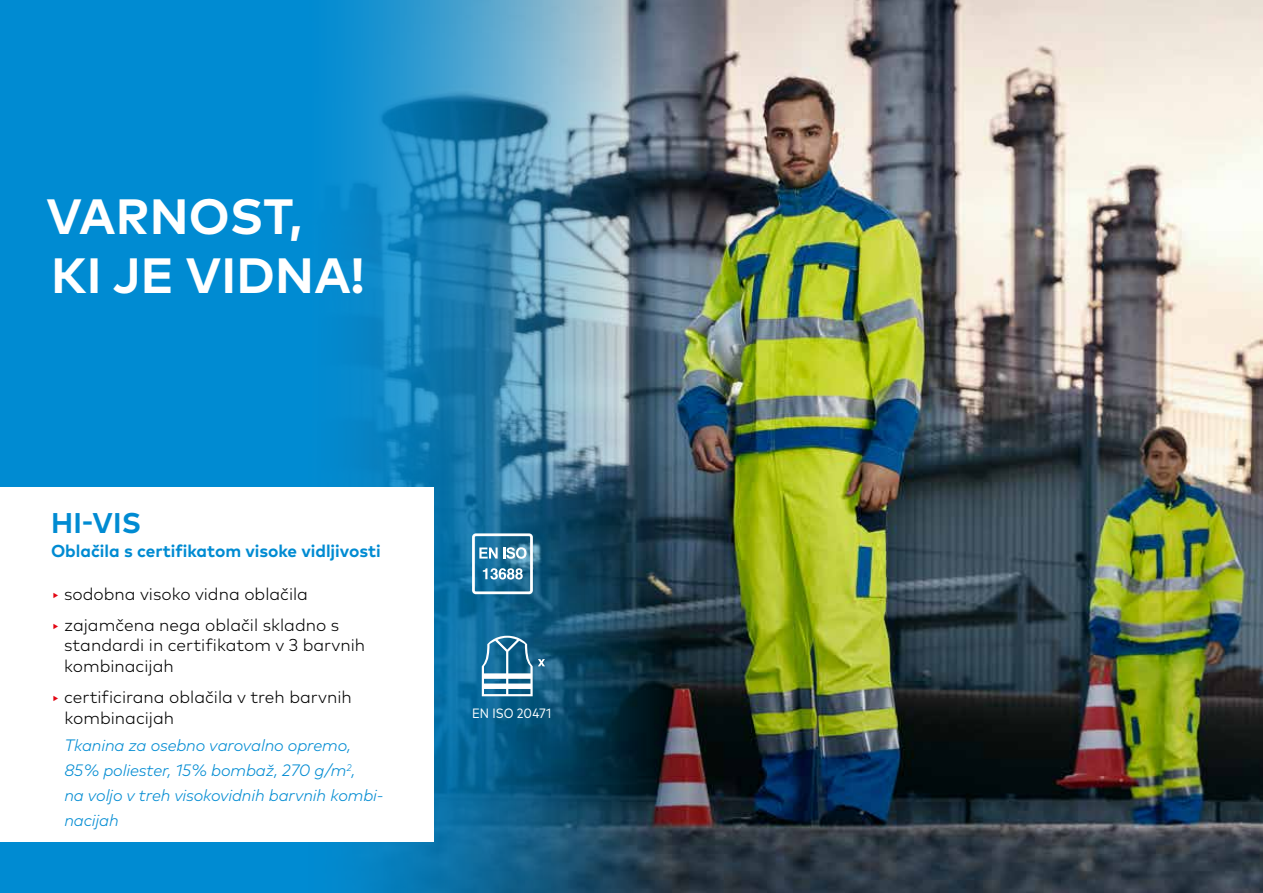
<style>
.page{position:relative;width:1263px;height:893px;background:#fff}
.page>*{position:absolute;margin:0;border:0;box-sizing:border-box;transform-origin:0 0}
.t1{font:700 49.5px/59.4px "Mark Pro";letter-spacing:.005em;color:#fff}
.t2{font:700 28.5px "Mark Pro";color:#008bd2}
.t3{font:300 17.25px/20.7px "Mark Pro";color:#000}
.t4{font:700 17.25px "Mark Pro";color:#008bd2}
.t5{font:italic 300 16.5px/25px "Mark Pro";letter-spacing:-.01em;color:#008bd2}
.t6{font:condensed 13.5px "Mark Pro";letter-spacing:.01em;color:#fff}
.s1{color:#e30613}
</style>
<div class="page">
<img style="left:840px;top:0;width:423px;height:893px">
<img style="left:0;top:0;width:840px;height:893px">
<div style="left:0;top:488px;width:433px;height:354px;background:#fff"></div>
<svg style="left:482px;top:636px;width:63px;height:60px"></svg>
<svg style="left:472px;top:533px;width:61px;height:61px"></svg>
<h1 class="t1" style="left:47px;top:182px;width:320px">VARNOST,<br>KI JE VIDNA!</h1>
<h2 class="t2" style="left:51px;top:502px;width:92px">HI-VIS</h2>
<p class="t4" style="left:51px;top:538px;width:331px">Oblačila s certifikatom visoke vidljivosti</p>
<p class="t3" style="left:51px;top:577px;width:290px;line-height:30.8px"><span class="s1">‣</span> sodobna visoko vidna oblačila<br><span class="s1">‣</span> zajamčena nega oblačil skladno s</p>
<p class="t3" style="left:64px;top:634px;width:303px">standardi in certifikatom v 3 barvnih kombinacijah</p>
<p class="t3" style="left:65px;top:685px;width:289px;text-indent:-14px"><span class="s1">‣</span> certificirana oblačila v treh barvnih kombinacijah</p>
<p class="t5" style="left:64px;top:731px;width:321px">Tkanina za osebno varovalno opremo,<br>85% poliester, 15% bombaž, 270 g/m<sup>2</sup>,<br>na voljo v treh visokovidnih barvnih kombi&shy;nacijah</p>
<p class="t6" style="left:472px;top:703px;width:81px">EN ISO 20471</p>
</div>
